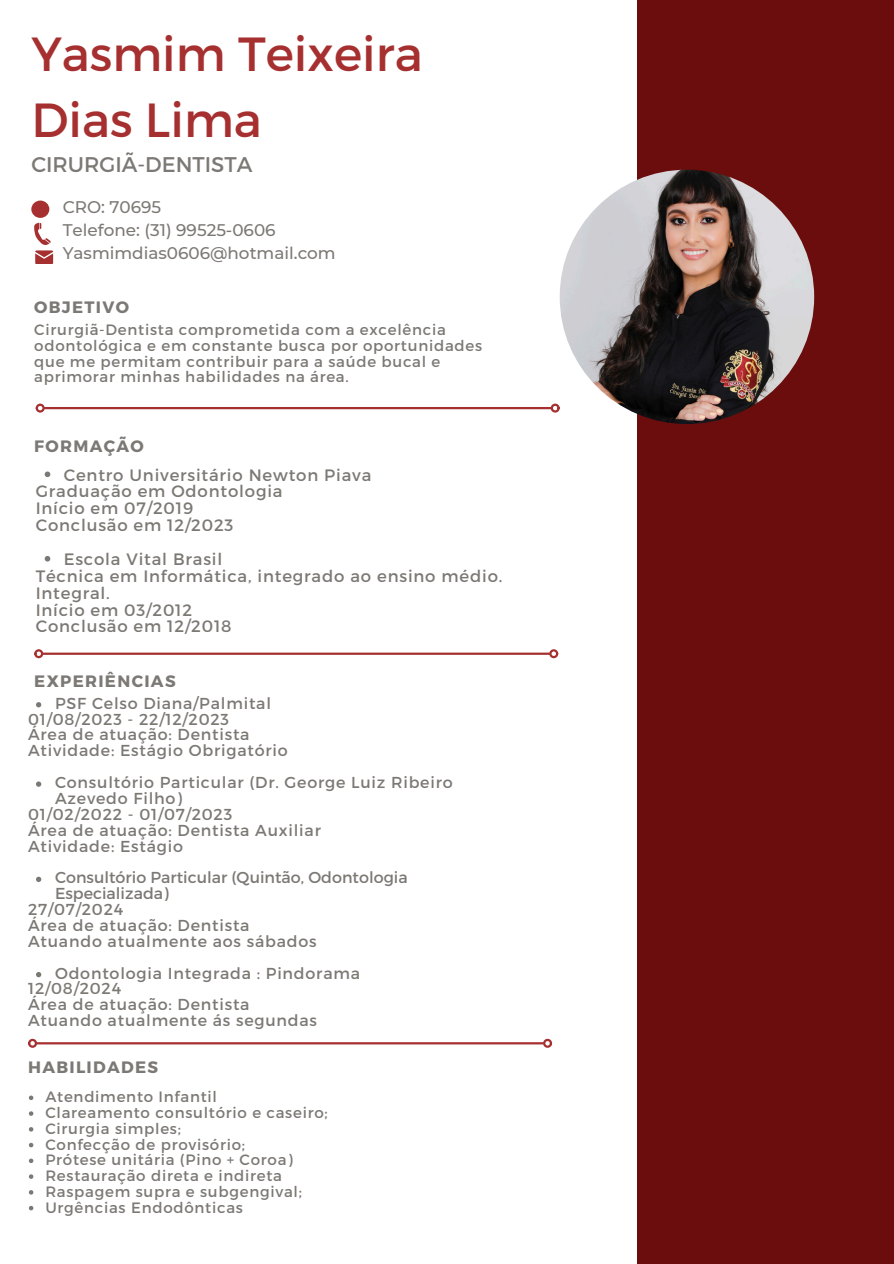
<style>
.page{position:relative;width:894px;height:1264px;background:#fff}
.page>*{position:absolute;margin:0;border:0;box-sizing:border-box;transform-origin:0 0}
.t1{font:47.85px/66.6px "Montserrat";color:#a63030}
.t2{font:21.3px "Montserrat";color:#7c7975}
.t3{font:500 16.8px/23.2px "Montserrat";color:#7c7975}
.t4{font:16.5px/16.8px "Montserrat";letter-spacing:.05em;color:#7c7975}
.t5{font:700 16.5px "Montserrat";letter-spacing:.08em;color:#7c7975}
.t6{font:15.9px/15.9px "Montserrat";letter-spacing:.05em;color:#7c7975}
.t7{font:15.9px/15.9px "Montserrat";color:#7c7975}
.t8{font:15px/15.8px "Montserrat";letter-spacing:.05em;color:#7c7975}
</style>
<div class="page">
<div style="left:637px;top:0;width:256px;height:1263px;background:#6b0d0d"></div>
<img style="left:559px;top:170px;width:255px;height:254px;border-radius:50%">
<svg style="left:34px;top:223px;width:19px;height:41px"></svg>
<hr style="left:44px;top:407px;width:507px;height:2px;background:#a63030">
<div style="left:36px;top:403px;width:9px;height:9px;border:2px solid #a63030;border-radius:50%"></div>
<div style="left:550px;top:403px;width:9px;height:9px;border:2px solid #a63030;border-radius:50%"></div>
<hr style="left:43px;top:652px;width:506px;height:3px;background:#a63030">
<div style="left:34px;top:649px;width:9px;height:9px;border:2px solid #a63030;border-radius:50%"></div>
<div style="left:549px;top:649px;width:9px;height:9px;border:2px solid #a63030;border-radius:50%"></div>
<hr style="left:36px;top:1042px;width:507px;height:2px;background:#a63030">
<div style="left:28px;top:1038px;width:9px;height:9px;border:2px solid #a63030;border-radius:50%"></div>
<div style="left:543px;top:1038px;width:9px;height:9px;border:2px solid #a63030;border-radius:50%"></div>
<div style="left:31px;top:200px;width:18px;height:18px;background:#a63030;border-radius:50%"></div>
<svg style="left:36px;top:702px;width:5px;height:5px"></svg>
<svg style="left:36px;top:781px;width:5px;height:5px"></svg>
<svg style="left:36px;top:876px;width:5px;height:6px"></svg>
<svg style="left:36px;top:972px;width:5px;height:5px"></svg>
<svg style="left:45px;top:471px;width:5px;height:6px"></svg>
<svg style="left:45px;top:556px;width:5px;height:5px"></svg>
<svg style="left:29px;top:1095px;width:4px;height:5px"></svg>
<svg style="left:29px;top:1111px;width:4px;height:4px"></svg>
<svg style="left:29px;top:1127px;width:4px;height:4px"></svg>
<svg style="left:29px;top:1142px;width:4px;height:5px"></svg>
<svg style="left:29px;top:1158px;width:4px;height:5px"></svg>
<svg style="left:29px;top:1174px;width:4px;height:4px"></svg>
<svg style="left:29px;top:1190px;width:4px;height:4px"></svg>
<svg style="left:29px;top:1205px;width:4px;height:5px"></svg>
<h2 class="t1" style="left:31px;top:18px;width:393px">Yasmim Teixeira<br>Dias Lima</h2>
<p class="t2" style="left:31px;top:150px;width:222px">CIRURGIÃ-DENTISTA</p>
<p class="t3" style="left:63px;top:195px;width:274px">CRO: 70695<br>Telefone: (31) 99525-0606<br>Yasmimdias0606@hotmail.com</p>
<h4 class="t5" style="left:34px;top:297px;width:96px">OBJETIVO</h4>
<h3 class="t8" style="left:34px;top:321px;width:449px">Cirurgiã-Dentista comprometida com a excelência odontológica e em constante busca por oportunidades que me permitam contribuir para a saúde bucal e aprimorar minhas habilidades na área.</h3>
<p class="t5" style="left:34px;top:435px;width:111px">FORMAÇÃO</p>
<h5 class="t4" style="left:64px;top:465px;width:309px">Centro Universitário Newton Piava</h5>
<p class="t4" style="left:36px;top:482px;width:248px">Graduação em Odontologia<br>Início em 07/2019<br>Conclusão em 12/2023</p>
<h5 class="t4" style="left:64px;top:550px;width:160px">Escola Vital Brasil</h5>
<p class="t4" style="left:36px;top:566px;width:468px">Técnica em Informática, integrado ao ensino médio.<br>Integral.<br>Início em 03/2012<br>Conclusão em 12/2018</p>
<p class="t5" style="left:34px;top:670px;width:143px">EXPERIÊNCIAS</p>
<h3 class="t6" style="left:55px;top:694px;width:217px">PSF Celso Diana/Palmital</h3>
<p class="t6" style="left:28px;top:710px;width:261px">01/08/2023 - 22/12/2023<br>Área de atuação: Dentista<br>Atividade: Estágio Obrigatório</p>
<h5 class="t6" style="left:55px;top:773px;width:399px">Consultório Particular (Dr. George Luiz Ribeiro<br>Azevedo Filho)</h5>
<p class="t6" style="left:28px;top:805px;width:294px">01/02/2022 - 01/07/2023<br>Área de atuação: Dentista Auxiliar</p>
<h5 class="t6" style="left:28px;top:837px;width:156px">Atividade: Estágio</h5>
<h3 class="t7" style="left:55px;top:869px;width:354px">Consultório Particular (Quintão, Odontologia<br>Especializada)</h3>
<p class="t6" style="left:28px;top:900px;width:290px">27/07/2024<br>Área de atuação: Dentista<br>Atuando atualmente aos sábados</p>
<h5 class="t6" style="left:55px;top:964px;width:306px">Odontologia Integrada : Pindorama</h5>
<p class="t6" style="left:28px;top:980px;width:290px">12/08/2024<br>Área de atuação: Dentista<br>Atuando atualmente ás segundas</p>
<h5 class="t5" style="left:28px;top:1056px;width:132px">HABILIDADES</h5>
<h3 class="t8" style="left:45px;top:1088px;width:173px">Atendimento Infantil</h3>
<p class="t8" style="left:45px;top:1104px;width:284px">Clareamento consultório e caseiro;</p>
<p class="t8" style="left:45px;top:1119px;width:137px">Cirurgia simples;</p>
<p class="t8" style="left:45px;top:1135px;width:201px">Confecção de provisório;</p>
<p class="t8" style="left:45px;top:1151px;width:248px">Prótese unitária (Pino + Coroa)</p>
<p class="t8" style="left:45px;top:1167px;width:238px">Restauração direta e indireta</p>
<p class="t8" style="left:45px;top:1182px;width:258px">Raspagem supra e subgengival;</p>
<p class="t8" style="left:45px;top:1198px;width:199px">Urgências Endodônticas</p>
</div>
